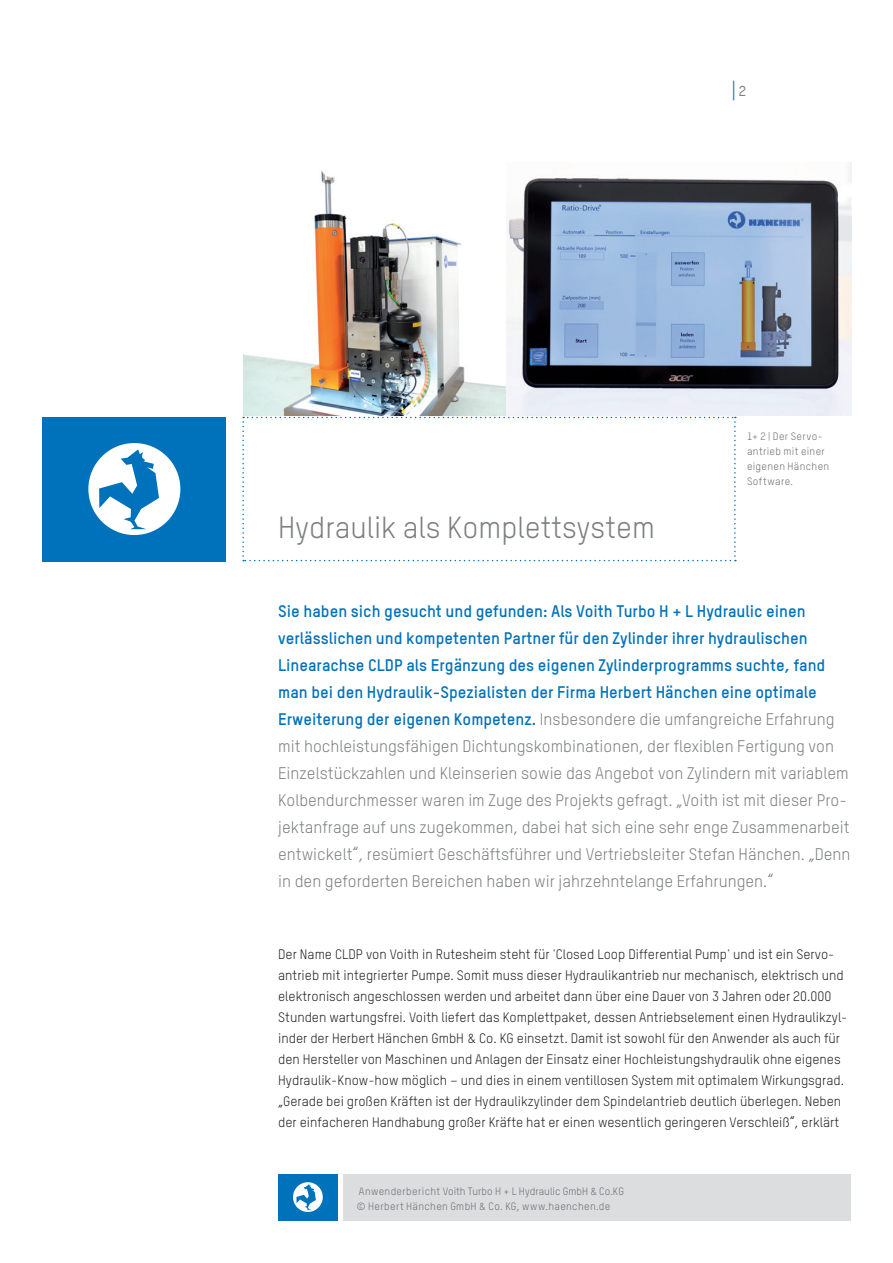
<style>
.page{position:relative;width:893px;height:1263px;background:#fff}
.page>*{position:absolute;margin:0;border:0;box-sizing:border-box;transform-origin:0 0}
.t1{font:30px "TSTAR";color:#7c7e81}
.t2{font:500 24.15px "TSTAR";color:#0072bc;scale:.59 1}
.t3{font:16.5px/27px "TSTAR";color:#7c7e81}
.t4{font:13.5px/21px "TSTAR";color:#231f20}
.t5{font:10.5px/15px "TSTAR";letter-spacing:.03em;color:#6c6d70}
.s1{font-size:14.25px;color:#7c7e81}
.s2{font-weight:700;color:#0072bc}
.s3{font-family:"DIN Next LT Pro";font-weight:300}
</style>
<div class="page">
<div style="left:43px;top:417px;width:183px;height:144px;background:#0072bc"></div>
<div style="left:88px;top:443px;width:92px;height:92px;background:#fff;border-radius:50%"></div>
<svg style="left:99px;top:449px;width:60px;height:80px"></svg>
<div style="left:343px;top:1174px;width:507px;height:46px;background:#dcdddf"></div>
<div style="left:278px;top:1174px;width:60px;height:46px;background:#0072bc"></div>
<svg style="left:293px;top:1182px;width:30px;height:30px"></svg>
<svg style="left:296px;top:1184px;width:20px;height:26px"></svg>
<img style="left:244px;top:162px;width:607px;height:254px">
<svg style="left:242px;top:417px;width:494px;height:144px"></svg>
<h2 class="t2" style="left:732px;top:76px;width:25px">| <span class="s1">2</span></h2>
<h1 class="t1" style="left:278px;top:509px;width:378px">Hydraulik als Komplettsystem</h1>
<p class="t5" style="left:747px;top:429px;width:84px">1+ 2 | Der Servo&shy;antrieb mit einer eigenen Hänchen<br>Software.</p>
<p class="t3" style="left:278px;top:597px;width:574px"><span class="s2">Sie haben sich gesucht und gefunden: Als Voith Turbo H + L Hydraulic einen verlässlichen und kompetenten Partner für den Zylinder ihrer hydraulischen Linearachse CLDP als Ergänzung des eigenen Zylinderprogramms suchte, fand man bei den Hydraulik-Spezialisten der Firma Herbert Hänchen eine optimale Erweiterung der eigenen Kompetenz.</span> Insbesondere die umfangreiche Erfahrung mit hochleistungsfähigen Dichtungskombinationen, der flexiblen Fertigung von Einzelstückzahlen und Kleinserien sowie das Angebot von Zylindern mit variablem Kolbendurchmesser waren im Zuge des Projekts gefragt. „Voith ist mit dieser Pro&shy;jektanfrage auf uns zugekommen, dabei hat sich eine sehr enge Zusammenarbeit entwickelt“, resümiert Geschäftsführer und Vertriebsleiter Stefan Hänchen. „Denn in den geforderten Bereichen haben wir jahrzehntelange Erfahrungen.“</p>
<p class="t4" style="left:278px;top:943px;width:571px">Der Name CLDP von Voith in Rutesheim steht für 'Closed Loop Differential Pump' und ist ein Servo&shy;antrieb mit integrierter Pumpe. Somit muss dieser Hydraulikantrieb nur mechanisch, elektrisch und elektronisch angeschlossen werden und arbeitet dann über eine Dauer von 3 Jahren oder 20.000<br>Stunden wartungsfrei. Voith liefert das Komplettpaket, dessen Antriebselement einen Hydraulikzyl&shy;inder der Herbert Hänchen GmbH <span class="s3">&amp;</span> Co. KG einsetzt. Damit ist sowohl für den Anwender als auch für den Hersteller von Maschinen und Anlagen der Einsatz einer Hochleistungshydraulik ohne eigenes Hydraulik-Know-how möglich – und dies in einem ventillosen System mit optimalem Wirkungsgrad. „Gerade bei großen Kräften ist der Hydraulikzylinder dem Spindelantrieb deutlich überlegen. Neben der einfacheren Handhabung großer Kräfte hat er einen wesentlich geringeren Verschleiß“, erklärt</p>
<p class="t5" style="left:356px;top:1183px;width:269px">Anwenderbericht Voith Turbo H + L Hydraulic GmbH <span class="s3">&amp;</span> Co.KG © Herbert Hänchen GmbH <span class="s3">&amp;</span> Co. KG, www.haenchen.de</p>
</div>
